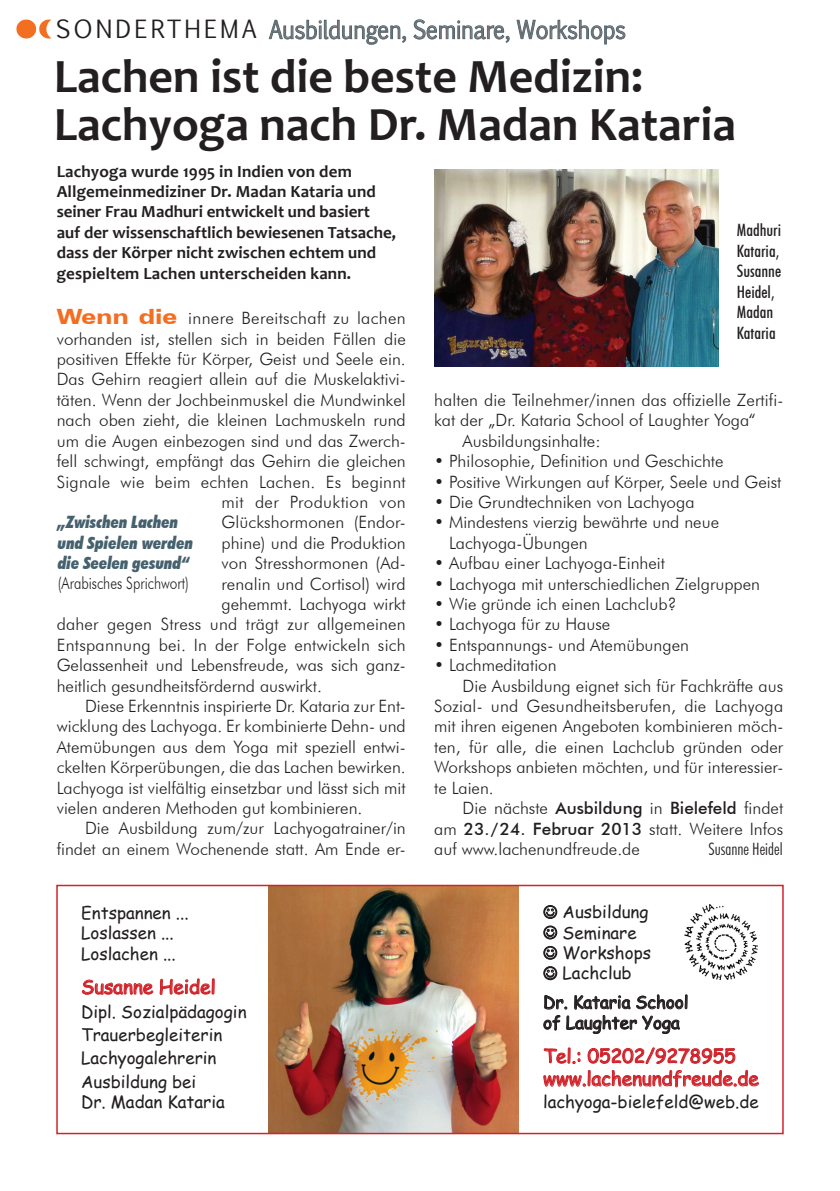
<style>
.page{position:relative;width:840px;height:1191px;background:#fff}
.page>*{position:absolute;margin:0;border:0;box-sizing:border-box;transform-origin:0 0}
.t1{font:700 48px/48px "Candara";color:#231f20}
.t2{font:24px "Euphemia CAS";color:#6c6d70;scale:.9 1}
.t3{font:18.8px/22.6px "Comic Sans MS";color:#d1232a}
.t4{font:300 17px "Futura BT";color:#231f20}
.t5{font:700 17px/20.4px "Candara";letter-spacing:.005em;color:#231f20}
.t6{font:17px/20.4px "Comic Sans MS";color:#231f20}
.t7{font:300 17px "Futura BT";letter-spacing:.02em;color:#231f20}
.t8{font:italic 900 condensed 17px/20.4px "Futura BT";color:#46616e}
.t9{font:500 condensed 17px/20.4px "Futura BT";color:#231f20}
.t10{font:500 17px "Futura BT";color:#231f20}
.t11{font:300 17px "Futura BT";color:#231f20;scale:.8 1}
.t12{font:300 condensed 17px "Futura BT";color:#231f20}
.s1{color:#231f20}
.s2{font-family:"Zurich BT";font-weight:900;font-stretch:expanded;font-size:21px;color:#f36e21}
.s3{color:#fff}
.s4{font-weight:300}
.s5{font-weight:500}
</style>
<div class="page">
<img style="left:17px;top:19px;width:34px;height:20px">
<svg style="left:268px;top:19px;width:138px;height:26px"></svg>
<svg style="left:413px;top:19px;width:97px;height:24px"></svg>
<svg style="left:516px;top:19px;width:109px;height:26px"></svg>
<img style="left:434px;top:170px;width:284px;height:196px">
<img style="left:268px;top:887px;width:250px;height:244px">
<svg style="left:82px;top:979px;width:71px;height:15px"></svg>
<svg style="left:160px;top:978px;width:54px;height:16px"></svg>
<svg style="left:543px;top:994px;width:144px;height:40px"></svg>
<svg style="left:543px;top:1047px;width:215px;height:41px"></svg>
<img style="left:684px;top:904px;width:73px;height:75px">
<div style="left:56px;top:884px;width:727px;height:250px;border:2px solid #d1232a"></div>
<svg style="left:543px;top:905px;width:14px;height:14px"></svg>
<svg style="left:543px;top:925px;width:14px;height:14px"></svg>
<svg style="left:543px;top:946px;width:14px;height:13px"></svg>
<svg style="left:543px;top:966px;width:14px;height:14px"></svg>
<h2 class="t2" style="left:56px;top:12px;width:634px"><span class="s1">SOND E RTH EM A</span> Ausbildungen, Seminare, Workshops</h2>
<h1 class="t1" style="left:54px;top:51px;width:683px">Lachen ist die beste Medizin:<br>Lachyoga nach Dr. Madan Kataria</h1>
<p class="t5" style="left:57px;top:161px;width:341px">Lachyoga wurde 1995 in Indien von dem Allgemeinmediziner Dr. Madan Kataria und seiner Frau Madhuri entwickelt und basiert auf der wissenschaftlich bewiesenen Tatsache, dass der Körper nicht zwischen echtem und gespieltem Lachen unterscheiden kann.</p>
<p class="t7" style="left:57px;top:308px;width:350px"><span class="s2">Wenn die</span> innere Bereitschaft zu lachen</p>
<p class="t4" style="left:57px;top:328px;width:350px">vorhanden ist, stellen sich in beiden Fällen die</p>
<p class="t4" style="left:57px;top:349px;width:350px">positiven Effekte für Körper, Geist und Seele ein.</p>
<p class="t4" style="left:57px;top:369px;width:350px">Das Gehirn reagiert allein auf die Muskelaktivi-</p>
<p class="t4" style="left:57px;top:389px;width:350px">täten. Wenn der Jochbeinmuskel die Mundwinkel</p>
<p class="t4" style="left:57px;top:410px;width:350px">nach oben zieht, die kleinen Lachmuskeln rund</p>
<p class="t4" style="left:57px;top:430px;width:350px">um die Augen einbezogen sind und das Zwerch-</p>
<p class="t4" style="left:57px;top:451px;width:350px">fell schwingt, empfängt das Gehirn die gleichen</p>
<p class="t4" style="left:57px;top:471px;width:350px">Signale wie beim echten Lachen. Es beginnt</p>
<p class="t7" style="left:221px;top:491px;width:186px">mit der Produktion von</p>
<p class="t4" style="left:221px;top:512px;width:186px">Glückshormonen (Endor-</p>
<p class="t4" style="left:221px;top:532px;width:186px">phine) und die Produktion</p>
<p class="t4" style="left:221px;top:553px;width:186px">von Stresshormonen (Ad-</p>
<p class="t4" style="left:221px;top:573px;width:186px">renalin und Cortisol) wird</p>
<p class="t4" style="left:221px;top:593px;width:186px">gehemmt. Lachyoga wirkt</p>
<p class="t4" style="left:57px;top:614px;width:350px">daher gegen Stress und trägt zur allgemeinen</p>
<p class="t4" style="left:57px;top:634px;width:350px">Entspannung bei. In der Folge entwickeln sich</p>
<p class="t4" style="left:57px;top:655px;width:350px">Gelassenheit und Lebensfreude, was sich ganz-</p>
<p class="t4" style="left:57px;top:675px;width:266px">heitlich gesundheitsfördernd auswirkt.</p>
<p class="t4" style="left:85px;top:695px;width:322px">Diese Erkenntnis inspirierte Dr. Kataria zur Ent-</p>
<p class="t4" style="left:57px;top:716px;width:350px">wicklung des Lachyoga. Er kombinierte Dehn- und</p>
<p class="t4" style="left:57px;top:736px;width:350px">Atemübungen aus dem Yoga mit speziell entwi-</p>
<p class="t4" style="left:57px;top:757px;width:350px">ckelten Körperübungen, die das Lachen bewirken.</p>
<p class="t4" style="left:57px;top:777px;width:350px">Lachyoga ist vielfältig einsetzbar und lässt sich mit</p>
<p class="t4" style="left:57px;top:797px;width:307px">vielen anderen Methoden gut kombinieren.</p>
<p class="t4" style="left:85px;top:818px;width:322px">Die Ausbildung zum/zur Lachyogatrainer/in</p>
<p class="t4" style="left:57px;top:838px;width:350px">findet an einem Wochenende statt. Am Ende er-</p>
<p class="t8" style="left:58px;top:512px;width:137px">„Zwischen Lachen und Spielen werden die Seelen gesund“</p>
<p class="t11" style="left:58px;top:573px;width:165px">(Arabisches Sprichwort)</p>
<p class="t6" style="left:81px;top:902px;width:109px">Entspannen ...<br>Loslassen ...<br>Loslachen ...</p>
<p class="t3" style="left:81px;top:975px;width:136px">Susanne Heidel</p>
<p class="t6" style="left:81px;top:999px;width:167px;line-height:23.2px">Dipl. Sozialpädagogin<br>Trauerbegleiterin<br>Lachyogalehrerin<br>Ausbildung bei</p>
<p class="t6" style="left:81px;top:1091px;width:145px">Dr. Madan Kataria</p>
<p class="t9" style="left:736px;top:220px;width:46px">Madhuri<br>Kataria,<br>Susanne<br>Heidel,<br>Madan<br>Kataria</p>
<p class="t4" style="left:434px;top:389px;width:350px">halten die Teilnehmer/innen das offizielle Zertifi-</p>
<p class="t4" style="left:434px;top:410px;width:323px">kat der „Dr. Kataria School of Laughter Yoga“</p>
<p class="t4" style="left:462px;top:430px;width:139px">Ausbildungsinhalte:</p>
<p class="t4" style="left:434px;top:451px;width:291px">• Philosophie, Definition und Geschichte</p>
<p class="t4" style="left:434px;top:471px;width:348px">• Positive Wirkungen auf Körper, Seele und Geist</p>
<p class="t4" style="left:434px;top:491px;width:262px">• Die Grundtechniken von Lachyoga</p>
<p class="t4" style="left:434px;top:512px;width:286px">• Mindestens vierzig bewährte und neue</p>
<p class="t4" style="left:434px;top:532px;width:155px"><span class="s3">•</span> Lachyoga-Übungen</p>
<p class="t4" style="left:434px;top:553px;width:232px">• Aufbau einer Lachyoga-Einheit</p>
<p class="t4" style="left:434px;top:573px;width:327px">• Lachyoga mit unterschiedlichen Zielgruppen</p>
<p class="t4" style="left:434px;top:593px;width:243px">• Wie gründe ich einen Lachclub?</p>
<p class="t4" style="left:434px;top:614px;width:177px">• Lachyoga für zu Hause</p>
<p class="t4" style="left:434px;top:634px;width:256px">• Entspannungs- und Atemübungen</p>
<p class="t4" style="left:434px;top:655px;width:124px">• Lachmeditation</p>
<p class="t4" style="left:462px;top:675px;width:322px">Die Ausbildung eignet sich für Fachkräfte aus</p>
<p class="t4" style="left:434px;top:695px;width:350px">Sozial- und Gesundheitsberufen, die Lachyoga</p>
<p class="t4" style="left:434px;top:716px;width:350px">mit ihren eigenen Angeboten kombinieren möch-</p>
<p class="t4" style="left:434px;top:736px;width:350px">ten, für alle, die einen Lachclub gründen oder</p>
<p class="t4" style="left:434px;top:757px;width:350px">Workshops anbieten möchten, und für interessier-</p>
<p class="t4" style="left:434px;top:777px;width:61px">te Laien.</p>
<p class="t10" style="left:462px;top:797px;width:322px"><span class="s4">Die nächste</span> Ausbildung <span class="s4">in</span> Bielefeld <span class="s4">findet</span></p>
<p class="t4" style="left:434px;top:818px;width:350px">am <span class="s5">23./24. Februar 2013</span> statt. Weitere Infos</p>
<p class="t4" style="left:434px;top:838px;width:207px">auf www.lachenundfreude.de</p>
<p class="t12" style="left:708px;top:838px;width:76px">Susanne Heidel</p>
<p class="t6" style="left:562px;top:901px;width:90px">Ausbildung<br>Seminare<br>Workshops<br>Lachclub</p>
<p class="t6" style="left:543px;top:991px;width:147px">Dr. Kataria School of Laughter Yoga</p>
<p class="t3" style="left:543px;top:1044px;width:217px">Tel.: 05202/9278955 www.lachenundfreude.de</p>
<p class="t6" style="left:543px;top:1091px;width:217px">lachyoga-bielefeld@web.de</p>
</div>
